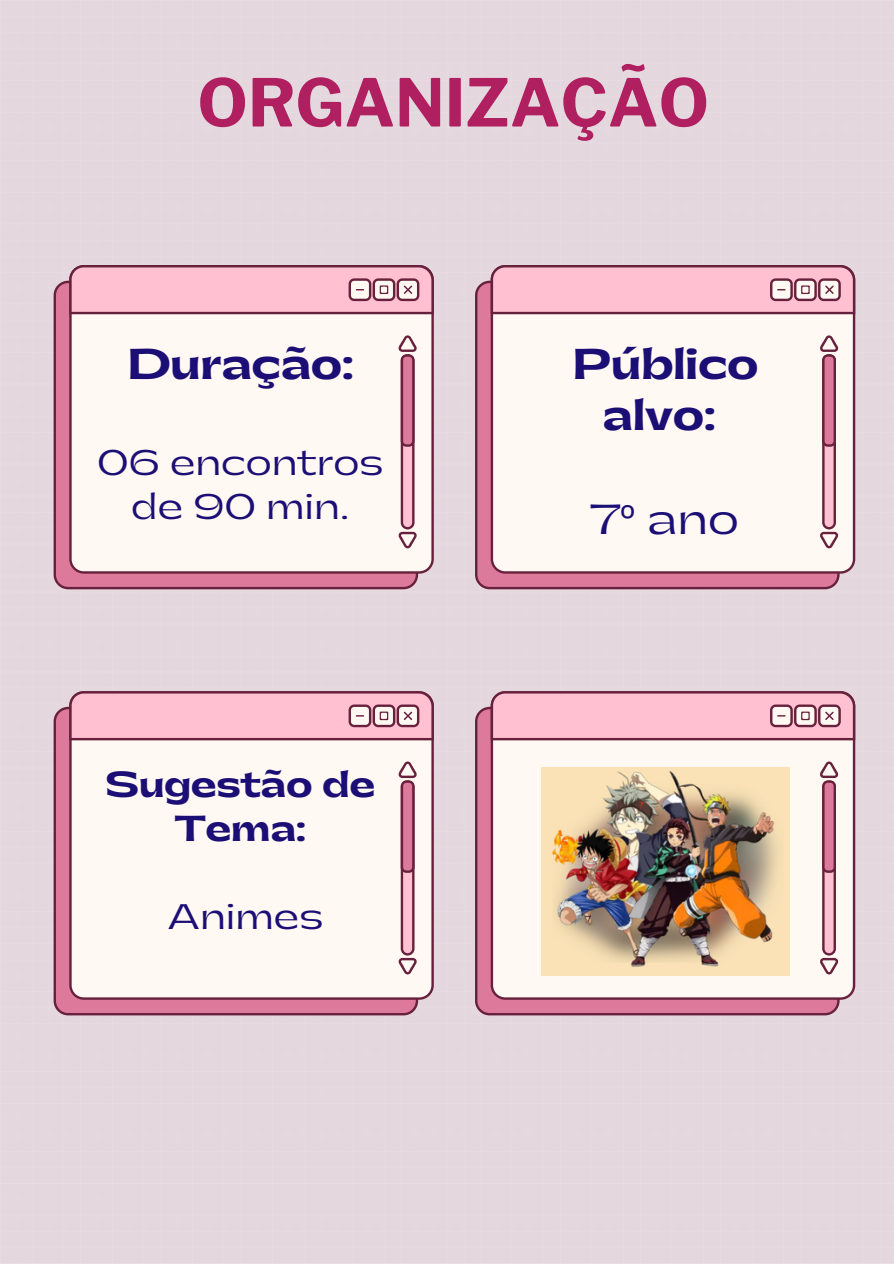
<style>
.page{position:relative;width:894px;height:1264px;background:#fff}
.page>*{position:absolute;margin:0;border:0;box-sizing:border-box;transform-origin:0 0}
.t1{font:700 65.4px "Libre Franklin";color:#b02061}
.t2{font:800 40.2px/51.8px "Gatwick";color:#1b0f76;text-align:center}
.t3{font:40.2px "Gatwick";color:#1b0f76}
.t4{font:33.9px/43.8px "Gatwick";color:#1b0f76;text-align:center}
.t5{font:800 33.9px/43.8px "Gatwick";color:#1b0f76;text-align:center}
.s1{font-family:"Noto Sans"}
</style>
<div class="page">
<div style="left:0;top:0;width:893px;height:1263px;background:#e4d7dd"></div>
<svg style="left:54px;top:281px;width:364px;height:308px;background:#ca6c8c"></svg>
<div style="left:69px;top:314px;width:364px;height:259px;background:#fff8f3"></div>
<svg style="left:69px;top:265px;width:364px;height:49px;background:#e9abbd"></svg>
<svg style="left:398px;top:335px;width:19px;height:213px;background:#cd98a7"></svg>
<svg style="left:475px;top:281px;width:364px;height:308px;background:#c86b8b"></svg>
<div style="left:490px;top:314px;width:365px;height:259px;background:#fff8f3"></div>
<svg style="left:490px;top:265px;width:365px;height:49px;background:#e9acbe"></svg>
<svg style="left:819px;top:335px;width:19px;height:213px;background:#cd99a8"></svg>
<svg style="left:54px;top:706px;width:364px;height:309px;background:#ca6c8c"></svg>
<div style="left:69px;top:740px;width:364px;height:259px;background:#fff8f3"></div>
<svg style="left:69px;top:691px;width:364px;height:49px;background:#e9abbd"></svg>
<svg style="left:398px;top:761px;width:19px;height:213px;background:#cd98a7"></svg>
<svg style="left:475px;top:706px;width:364px;height:309px;background:#c86b8b"></svg>
<svg style="left:490px;top:740px;width:365px;height:259px;background:#f7ece8"></svg>
<svg style="left:490px;top:691px;width:365px;height:49px;background:#e9acbe"></svg>
<svg style="left:819px;top:761px;width:19px;height:213px;background:#cd99a8"></svg>
<img style="left:541px;top:767px;width:248px;height:208px">
<p class="t1" style="left:197px;top:63px;width:513px">ORGANIZAÇÃO</p>
<h1 class="t2" style="left:127px;top:339px;width:228px">Duração:</h1>
<p class="t4" style="left:97px;top:442px;width:287px">06 encontros de 90 min.</p>
<p class="t5" style="left:105px;top:764px;width:272px">Sugestão de<br>Tema:</p>
<h2 class="t4" style="left:167px;top:895px;width:157px">Animes</h2>
<h2 class="t2" style="left:572px;top:339px;width:187px">Público alvo:</h2>
<p class="t3" style="left:591px;top:499px;width:149px">7<span class="s1">º</span> ano</p>
</div>
